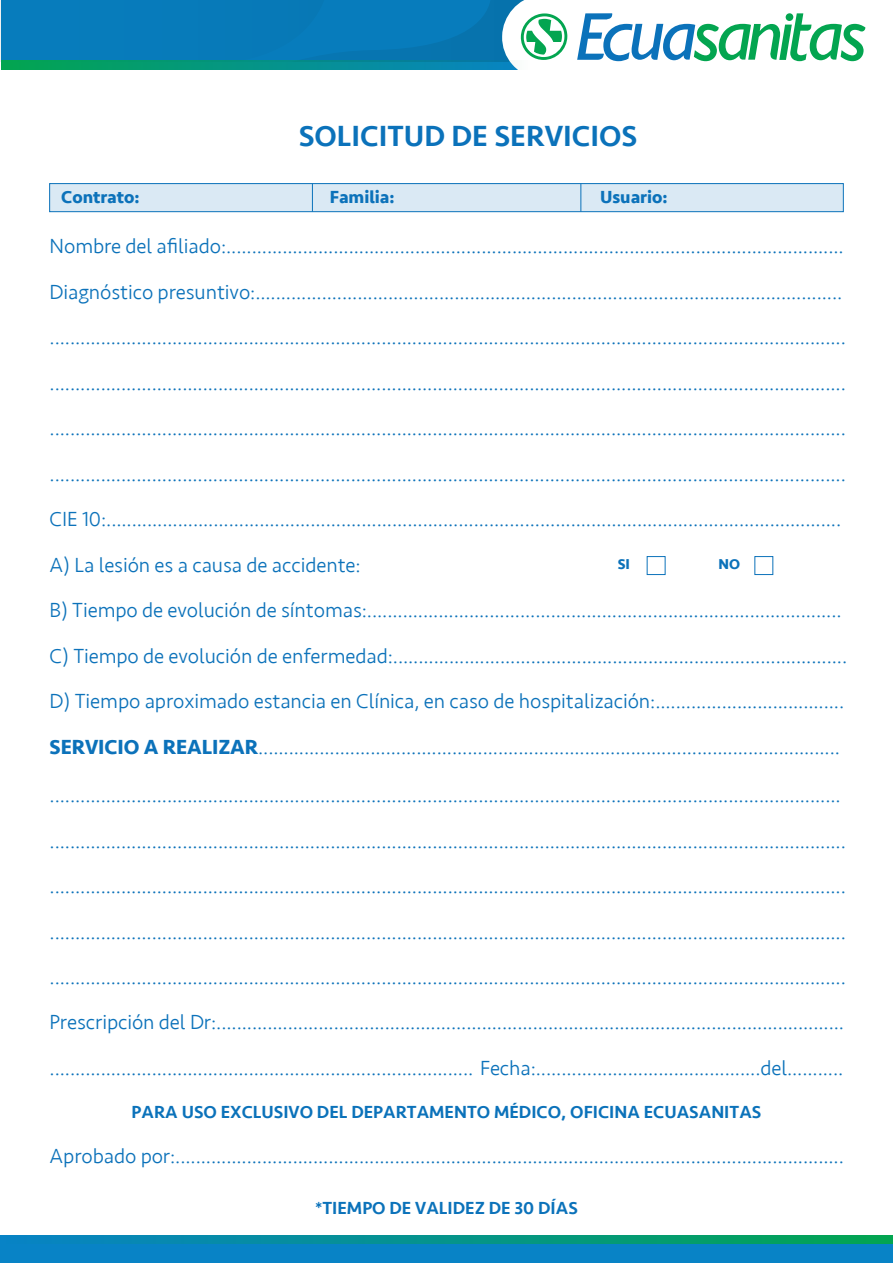
<style>
.page{position:relative;width:893px;height:1263px;background:#fff}
.page>*{position:absolute;margin:0;border:0;box-sizing:border-box;transform-origin:0 0}
.t1{font:500 30px "Seravek";color:#0b72ba}
.t2{font:300 21px/45.5px "Seravek";letter-spacing:-.005em;color:#0c72ba}
.t3{font:500 18px "Seravek";color:#0b72ba}
.t4{font:700 18px "Seravek";color:#0c72ba}
.t5{font:700 14.7px "Seravek";color:#0c72ba}
.s1{font-weight:700}
</style>
<div class="page">
<svg style="left:1px;top:0;width:864px;height:70px"></svg>
<svg style="left:2px;top:61px;width:527px;height:8px;background:#0c968a"></svg>
<div style="left:0;top:1235px;width:893px;height:28px;background:#0883c6"></div>
<svg style="left:76px;top:1235px;width:817px;height:8px;background:#049485"></svg>
<div style="left:754px;top:556px;width:19px;height:19px;border:1px solid #0c72ba"></div>
<div style="left:647px;top:556px;width:18px;height:19px;border:1px solid #0c72ba"></div>
<div style="left:49px;top:183px;width:795px;height:29px;border:1px solid #0b72ba"></div>
<svg style="left:50px;top:184px;width:793px;height:28px;background:#d2e4f1"></svg>
<h1 class="t1" style="left:299px;top:117px;width:340px">SOLICITUD DE SERVICIOS</h1>
<p class="t4" style="left:61px;top:183px;width:80px">Contrato:</p>
<p class="t4" style="left:330px;top:183px;width:66px">Familia:</p>
<p class="t4" style="left:600px;top:183px;width:69px">Usuario:</p>
<p class="t2" style="left:50px;top:224px;width:798px">Nombre del afiliado:.........................................................................................................................<br>Diagnóstico presuntivo:................................................................................................................... ............................................................................................................................................................ ............................................................................................................................................................ ............................................................................................................................................................ ............................................................................................................................................................</p>
<p class="t2" style="left:50px;top:497px;width:799px">CIE 10:................................................................................................................................................<br>A) La lesión es a causa de accidente:<br>B) Tiempo de evolución de síntomas:.............................................................................................<br>C) Tiempo de evolución de enfermedad:.........................................................................................</p>
<p class="t5" style="left:618px;top:552px;width:14px">SI</p>
<p class="t5" style="left:718px;top:552px;width:23px">NO</p>
<p class="t2" style="left:50px;top:679px;width:796px">D) Tiempo aproximado estancia en Clínica, en caso de hospitalización:.....................................<br><span class="s1">SERVICIO A REALIZAR</span>..................................................................................................................</p>
<p class="t2" style="left:50px;top:773px;width:798px">........................................................................................................................................................... ............................................................................................................................................................ ............................................................................................................................................................ ............................................................................................................................................................ ............................................................................................................................................................</p>
<p class="t2" style="left:50px;top:1000px;width:796px">Prescripción del Dr:........................................................................................................................... ................................................................................... Fecha:............................................del...........</p>
<p class="t3" style="left:132px;top:1101px;width:631px">PARA USO EXCLUSIVO DEL DEPARTAMENTO MÉDICO, OFICINA ECUASANITAS</p>
<p class="t2" style="left:50px;top:1133px;width:796px">Aprobado por:...................................................................................................................................</p>
<p class="t3" style="left:315px;top:1197px;width:264px">*TIEMPO DE VALIDEZ DE 30 DÍAS</p>
</div>
